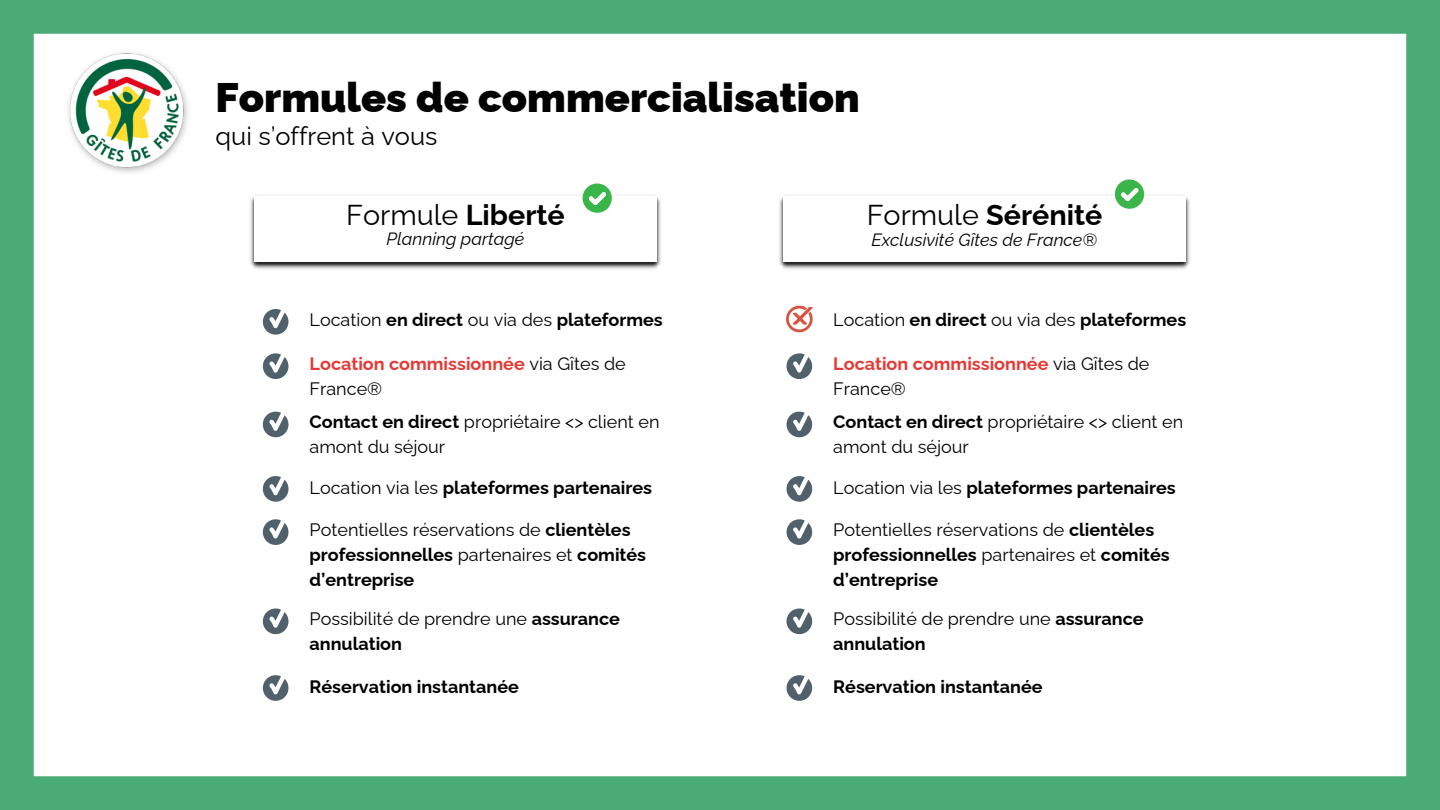
<style>
.page{position:relative;width:1440px;height:810px;background:#fff}
.page>*{position:absolute;margin:0;border:0;box-sizing:border-box;transform-origin:0 0}
.t1{font:900 41.3px "Raleway";color:#000}
.t2{font:700 28.7px "Raleway";color:#000}
.t3{font:28.7px "Raleway";color:#000}
.t4{font:25.4px "Raleway";color:#000}
.t5{font:700 18px/24.8px "Raleway";color:#000}
.t6{font:18px/24.8px "Raleway";color:#000}
.t7{font:700 18px/24.8px "Raleway";color:#e53935}
.t8{font:italic 17.7px "Raleway";color:#000}
.s1{font-weight:700}
.s2{font-weight:400}
.s3{font-weight:400;color:#000}
</style>
<div class="page">
<svg style="left:263px;top:309px;width:25px;height:26px"></svg>
<svg style="left:263px;top:353px;width:25px;height:26px"></svg>
<svg style="left:263px;top:519px;width:25px;height:26px"></svg>
<svg style="left:263px;top:608px;width:25px;height:26px"></svg>
<svg style="left:263px;top:675px;width:25px;height:26px"></svg>
<svg style="left:263px;top:411px;width:25px;height:26px"></svg>
<svg style="left:263px;top:476px;width:25px;height:26px"></svg>
<svg style="left:786px;top:305px;width:27px;height:28px"></svg>
<img style="left:250px;top:195px;width:411px;height:75px">
<div style="left:254px;top:196px;width:402px;height:65px;background:#fff"></div>
<svg style="left:583px;top:184px;width:29px;height:29px"></svg>
<img style="left:779px;top:194px;width:411px;height:76px">
<div style="left:783px;top:196px;width:402px;height:65px;background:#fff"></div>
<svg style="left:787px;top:353px;width:25px;height:26px"></svg>
<svg style="left:787px;top:519px;width:25px;height:26px"></svg>
<svg style="left:787px;top:608px;width:25px;height:26px"></svg>
<svg style="left:787px;top:675px;width:25px;height:26px"></svg>
<svg style="left:787px;top:411px;width:25px;height:26px"></svg>
<svg style="left:787px;top:476px;width:25px;height:26px"></svg>
<div style="left:0;top:0;width:1440px;height:34px;background:#4bab77"></div>
<div style="left:0;top:776px;width:1440px;height:34px;background:#4bab77"></div>
<div style="left:0;top:0;width:34px;height:799px;background:#4bab77"></div>
<div style="left:1406px;top:0;width:34px;height:799px;background:#4bab77"></div>
<img style="left:68px;top:52px;width:120px;height:121px">
<svg style="left:1115px;top:180px;width:29px;height:29px"></svg>
<p class="t1" style="left:216px;top:73px;width:645px">Formules de commercialisation</p>
<p class="t4" style="left:216px;top:122px;width:223px">qui s’offrent à vous</p>
<h2 class="t3" style="left:346px;top:198px;width:220px">Formule <span class="s1">Liberté</span></h2>
<p class="t8" style="left:387px;top:228px;width:139px">Planning partagé</p>
<p class="t2" style="left:867px;top:198px;width:237px"><span class="s2">Formule</span> Sérénité</p>
<p class="t8" style="left:871px;top:229px;width:227px">Exclusivité Gîtes de France®</p>
<p class="t5" style="left:310px;top:307px;width:355px"><span class="s2">Location</span> en direct <span class="s2">ou via des</span> plateformes</p>
<h1 class="t7" style="left:310px;top:351px;width:318px">Location commissionnée <span class="s3">via Gîtes de<br>France®</span></h1>
<h2 class="t6" style="left:310px;top:410px;width:351px"><span class="s1">Contact en direct</span> propriétaire &lt;&gt; client en amont du séjour</h2>
<p class="t5" style="left:310px;top:475px;width:344px"><span class="s2">Location via les</span> plateformes partenaires</p>
<p class="t5" style="left:310px;top:517px;width:338px"><span class="s2">Potentielles réservations de</span> clientèles professionnelles <span class="s2">partenaires et</span> comités d’entreprise</p>
<p class="t6" style="left:310px;top:607px;width:312px">Possibilité de prendre une <span class="s1">assurance annulation</span></p>
<p class="t5" style="left:310px;top:675px;width:211px">Réservation instantanée</p>
<p class="t5" style="left:833px;top:307px;width:355px"><span class="s2">Location</span> en direct <span class="s2">ou via des</span> plateformes</p>
<p class="t7" style="left:833px;top:351px;width:318px">Location commissionnée <span class="s3">via Gîtes de<br>France®</span></p>
<p class="t6" style="left:833px;top:410px;width:351px"><span class="s1">Contact en direct</span> propriétaire &lt;&gt; client en amont du séjour</p>
<p class="t5" style="left:833px;top:475px;width:344px"><span class="s2">Location via les</span> plateformes partenaires</p>
<p class="t5" style="left:833px;top:517px;width:338px"><span class="s2">Potentielles réservations de</span> clientèles professionnelles <span class="s2">partenaires et</span> comités d’entreprise</p>
<p class="t6" style="left:833px;top:607px;width:312px">Possibilité de prendre une <span class="s1">assurance annulation</span></p>
<p class="t5" style="left:833px;top:675px;width:211px">Réservation instantanée</p>
</div>
